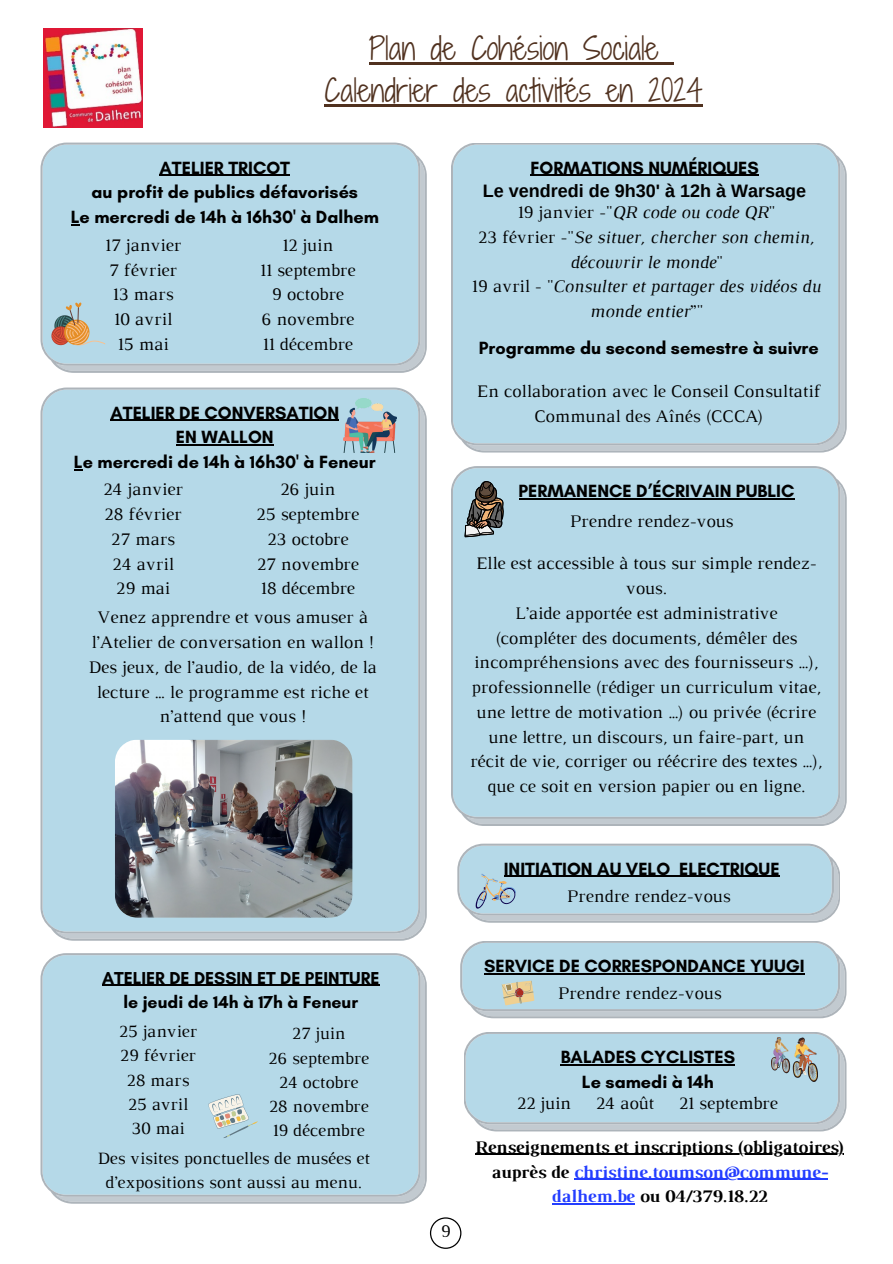
<style>
.page{position:relative;width:893px;height:1264px;background:#fff}
.page>*{position:absolute;margin:0;border:0;box-sizing:border-box;transform-origin:0 0}
.t1{font:30px "Shadows Into Light Two";color:#50311f}
.t2{font:18px/24.8px "Luthier";color:#000;text-align:center}
.t3{font:700 18px "Glacial Indifference";color:#000}
.t4{font:italic 18px/24.8px "Luthier";color:#000;text-align:center}
.t5{font:700 18px/24.8px "Luthier";color:#233dff;text-align:center}
.t6{font:700 18px "Luthier";color:#000}
.t7{font:700 18px "Arimo";color:#000}
.t8{font:17.55px/24.2px "Luthier";color:#000;text-align:center}
.t9{font:700 17.55px "Glacial Indifference";color:#000}
.s1{font-style:normal}
.s2{color:#000}
</style>
<div class="page">
<svg style="left:430px;top:1217px;width:31px;height:31px"></svg>
<img style="left:44px;top:29px;width:99px;height:99px">
<svg style="left:40px;top:142px;width:387px;height:231px;background:#b6d7e5"></svg>
<svg style="left:51px;top:302px;width:54px;height:43px;background:#bab2a4"></svg>
<hr style="left:159px;top:175px;width:131px;height:1px;background:#000">
<svg style="left:40px;top:387px;width:387px;height:553px;background:#b5d7e5"></svg>
<img style="left:343px;top:399px;width:53px;height:54px">
<hr style="left:110px;top:420px;width:229px;height:1px;background:#000">
<hr style="left:176px;top:444px;width:97px;height:1px;background:#000">
<svg style="left:464px;top:1032px;width:382px;height:99px;background:#b6d5e2"></svg>
<hr style="left:560px;top:1064px;width:175px;height:1px;background:#000">
<img style="left:771px;top:1037px;width:46px;height:44px">
<div style="left:451px;top:143px;width:395px;height:309px;background:#b5d9e8"></div>
<svg style="left:457px;top:843px;width:383px;height:79px;background:#b5d3df"></svg>
<hr style="left:679px;top:875px;width:100px;height:2px;background:#000">
<hr style="left:369px;top:62px;width:289px;height:3px;background:#50311f">
<hr style="left:658px;top:62px;width:15px;height:3px;background:#50311f">
<hr style="left:324px;top:104px;width:379px;height:2px;background:#50311f">
<svg style="left:460px;top:941px;width:386px;height:77px;background:#b6d3de"></svg>
<hr style="left:484px;top:972px;width:320px;height:2px;background:#000">
<hr style="left:530px;top:175px;width:228px;height:1px;background:#000">
<hr style="left:475px;top:1153px;width:368px;height:1px;background:#000">
<hr style="left:573px;top:1178px;width:254px;height:1px;background:#233dff">
<hr style="left:551px;top:1203px;width:83px;height:1px;background:#233dff">
<div style="left:451px;top:466px;width:395px;height:360px;background:#b5d9e8"></div>
<svg style="left:464px;top:481px;width:39px;height:56px;background:#737674"></svg>
<hr style="left:518px;top:498px;width:276px;height:1px;background:#000">
<svg style="left:40px;top:953px;width:387px;height:250px;background:#b5d7e5"></svg>
<svg style="left:208px;top:1094px;width:50px;height:44px;background:#c1d5d7"></svg>
<hr style="left:102px;top:984px;width:277px;height:1px;background:#000">
<img style="left:115px;top:739px;width:237px;height:178px;border-radius:22px">
<p class="t1" style="left:369px;top:27px;width:291px">Plan de Cohésion Sociale</p>
<p class="t1" style="left:324px;top:68px;width:380px">Calendrier des activités en 2024</p>
<p class="t3" style="left:159px;top:156px;width:132px">ATELIER TRICOT</p>
<p class="t3" style="left:92px;top:181px;width:268px">au profit de publics défavorisés</p>
<p class="t3" style="left:71px;top:206px;width:309px">Le mercredi de 14h à 16h30' à Dalhem</p>
<p class="t2" style="left:105px;top:234px;width:78px">17 janvier</p>
<p class="t2" style="left:109px;top:259px;width:70px">7 février</p>
<p class="t2" style="left:113px;top:283px;width:62px">13 mars</p>
<p class="t2" style="left:114px;top:308px;width:59px">10 avril</p>
<p class="t2" style="left:118px;top:333px;width:52px">15 mai</p>
<p class="t2" style="left:282px;top:234px;width:52px">12 juin</p>
<p class="t2" style="left:260px;top:259px;width:97px">11 septembre</p>
<p class="t2" style="left:272px;top:283px;width:74px">9 octobre</p>
<p class="t2" style="left:261px;top:308px;width:94px">6 novembre</p>
<p class="t2" style="left:263px;top:333px;width:92px">11 décembre</p>
<p class="t3" style="left:110px;top:401px;width:230px">ATELIER DE CONVERSATION</p>
<p class="t3" style="left:176px;top:426px;width:99px">EN WALLON</p>
<p class="t3" style="left:74px;top:451px;width:303px">Le mercredi de 14h à 16h30' à Feneur</p>
<p class="t2" style="left:103px;top:478px;width:81px">24 janvier</p>
<p class="t2" style="left:104px;top:503px;width:79px">28 février</p>
<p class="t2" style="left:111px;top:528px;width:65px">27 mars</p>
<p class="t2" style="left:113px;top:552px;width:63px">24 avril</p>
<p class="t2" style="left:116px;top:577px;width:55px">29 mai</p>
<p class="t2" style="left:280px;top:478px;width:56px">26 juin</p>
<p class="t2" style="left:256px;top:503px;width:104px">25 septembre</p>
<p class="t2" style="left:267px;top:528px;width:82px">23 octobre</p>
<p class="t2" style="left:257px;top:552px;width:103px">27 novembre</p>
<p class="t2" style="left:261px;top:577px;width:95px">18 décembre</p>
<p class="t2" style="left:91px;top:606px;width:284px">Venez apprendre et vous amuser à l’Atelier de conversation en wallon !</p>
<p class="t2" style="left:88px;top:656px;width:290px">Des jeux, de l’audio, de la vidéo, de la lecture … le programme est riche et n’attend que vous !</p>
<p class="t9" style="left:102px;top:966px;width:279px">ATELIER DE DESSIN ET DE PEINTURE</p>
<p class="t9" style="left:123px;top:991px;width:236px">le jeudi de 14h à 17h à Feneur</p>
<p class="t8" style="left:119px;top:1020px;width:79px">25 janvier</p>
<p class="t8" style="left:120px;top:1044px;width:77px">29 février</p>
<p class="t8" style="left:127px;top:1069px;width:64px">28 mars</p>
<p class="t8" style="left:128px;top:1093px;width:61px">25 avril</p>
<p class="t8" style="left:131px;top:1117px;width:55px">30 mai</p>
<p class="t8" style="left:292px;top:1022px;width:55px">27 juin</p>
<p class="t8" style="left:268px;top:1047px;width:102px">26 septembre</p>
<p class="t8" style="left:279px;top:1071px;width:81px">24 octobre</p>
<p class="t8" style="left:269px;top:1095px;width:101px">28 novembre</p>
<p class="t8" style="left:273px;top:1119px;width:94px">19 décembre</p>
<p class="t8" style="left:97px;top:1147px;width:274px">Des visites ponctuelles de musées et d’expositions sont aussi au menu.</p>
<p class="t3" style="left:530px;top:156px;width:230px">FORMATIONS NUMÉRIQUES</p>
<p class="t7" style="left:482px;top:181px;width:325px">Le vendredi de 9h30' à 12h à Warsage</p>
<p class="t4" style="left:517px;top:201px;width:258px"><span class="s1">19 janvier -"</span>QR code ou code QR<span class="s1">"</span></p>
<p class="t4" style="left:478px;top:226px;width:337px"><span class="s1">23 février -"</span>Se situer, chercher son chemin, découvrir le monde<span class="s1">"</span></p>
<p class="t4" style="left:472px;top:275px;width:350px"><span class="s1">19 avril - "</span>Consulter et partager des vidéos du monde entier<span class="s1">”"</span></p>
<p class="t3" style="left:479px;top:337px;width:341px">Programme du second semestre à suivre</p>
<p class="t2" style="left:477px;top:380px;width:345px">En collaboration avec le Conseil Consultatif<br>Communal des Aînés (CCCA)</p>
<p class="t3" style="left:518px;top:480px;width:277px">PERMANENCE D’ÉCRIVAIN PUBLIC</p>
<p class="t2" style="left:569px;top:510px;width:165px">Prendre rendez-vous</p>
<p class="t2" style="left:476px;top:552px;width:342px">Elle est accessible à tous sur simple rendez&shy;vous.</p>
<p class="t2" style="left:515px;top:602px;width:264px">L’aide apportée est administrative</p>
<p class="t2" style="left:470px;top:626px;width:354px">(compléter des documents, démêler des incompréhensions avec des fournisseurs …), professionnelle (rédiger un curriculum vitae, une lettre de motivation …) ou privée (écrire une lettre, un discours, un faire-part, un récit de vie, corriger ou réécrire des textes …), que ce soit en version papier ou en ligne.</p>
<p class="t2" style="left:441px;top:1219px;width:12px">9</p>
<p class="t3" style="left:503px;top:857px;width:277px">INITIATION AU VELO ELECTRIQUE</p>
<p class="t2" style="left:567px;top:884px;width:165px">Prendre rendez-vous</p>
<p class="t3" style="left:484px;top:954px;width:322px">SERVICE DE CORRESPONDANCE YUUGI</p>
<p class="t2" style="left:557px;top:981px;width:165px">Prendre rendez-vous</p>
<p class="t3" style="left:560px;top:1045px;width:176px">BALADES CYCLISTES</p>
<p class="t3" style="left:582px;top:1070px;width:133px">Le samedi à 14h</p>
<p class="t2" style="left:517px;top:1091px;width:55px">22 juin</p>
<p class="t2" style="left:596px;top:1091px;width:60px">24 août</p>
<p class="t2" style="left:679px;top:1091px;width:100px">21 septembre</p>
<p class="t6" style="left:475px;top:1140px;width:370px">Renseignements et inscriptions (obligatoires)</p>
<p class="t5" style="left:491px;top:1160px;width:337px"><span class="s2">auprès de</span> christine.toumson@commune&shy;dalhem.be <span class="s2">ou 04/379.18.22</span></p>
</div>
